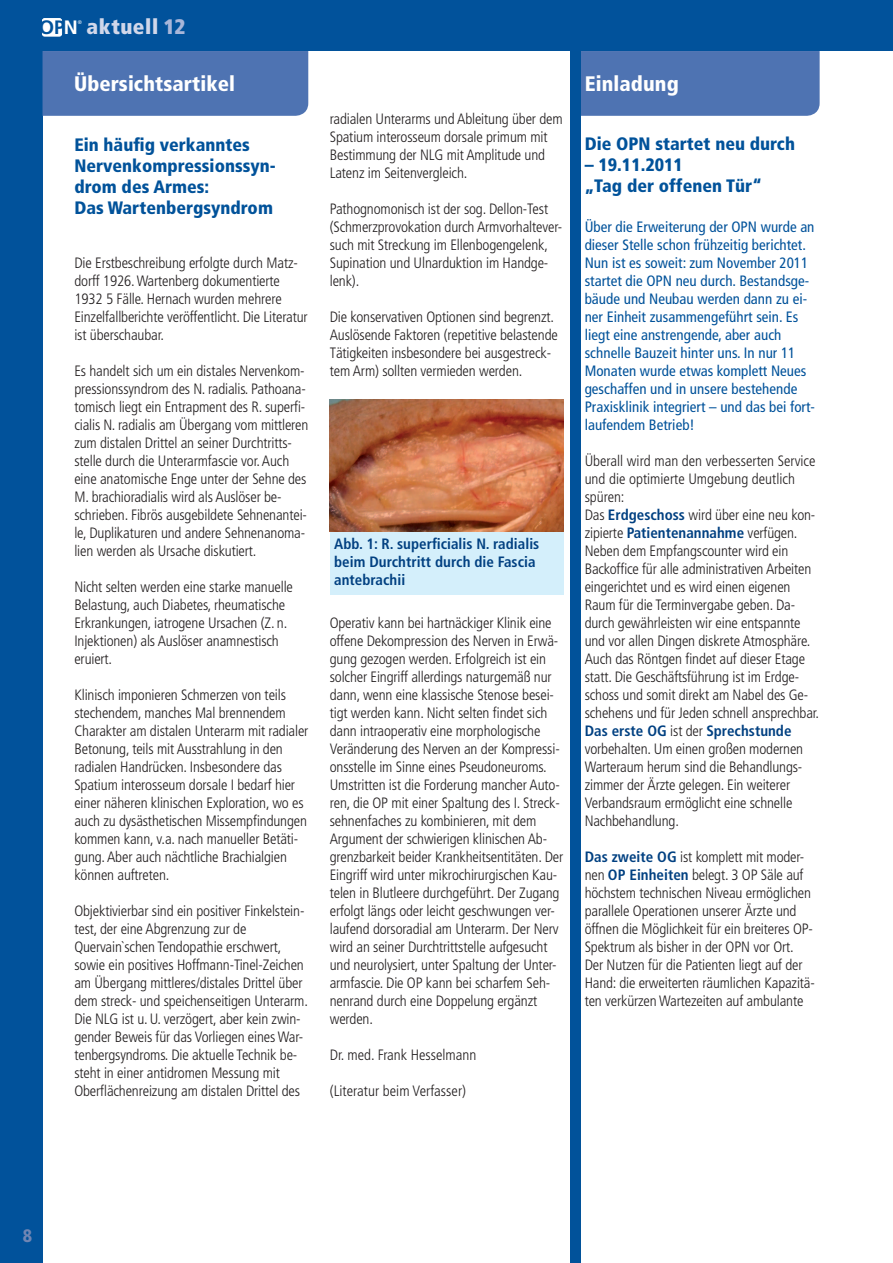
<style>
.page{position:relative;width:893px;height:1263px;background:#fff}
.page>*{position:absolute;margin:0;border:0;box-sizing:border-box;transform-origin:0 0}
.t1{font:900 condensed 21px "Frutiger";letter-spacing:.005em;color:#fff}
.t2{font:900 condensed 21px "Frutiger";letter-spacing:.03em;color:#d0d7ea}
.t3{font:900 condensed 18px/21px "Frutiger";color:#01529a}
.t4{font:900 condensed 18px "Frutiger";color:#7186b4}
.t5{font:300 condensed 15px/18px "Frutiger";letter-spacing:-.01em;color:#231f20}
.t6{font:condensed 15px/18px "Frutiger";color:#01529a}
.t7{font:700 condensed 15px/18px "Frutiger";color:#014081}
.t8{font:condensed 5.25px "Frutiger";color:#fff}
.s1{font-weight:700;font-stretch:normal;font-size:19.35px;color:#01529b}
.s2{font-weight:700;font-stretch:normal;font-size:19.35px;color:#fff}
.s3{color:#a8b6d9}
.s4{font-weight:700;color:#014081}
</style>
<div class="page">
<div style="left:0;top:0;width:893px;height:51px;background:#01529b"></div>
<div style="left:0;top:33px;width:43px;height:1230px;background:#01529b"></div>
<div style="left:42px;top:19px;width:20px;height:17px;background:#fff;border-radius:2px"></div>
<div style="left:42px;top:19px;width:20px;height:17px;border:1px solid #fff;border-radius:2px"></div>
<div style="left:330px;top:399px;width:234px;height:196px;background:#d4effb"></div>
<img style="left:330px;top:399px;width:233px;height:132px">
<div style="left:43px;top:51px;width:265px;height:65px;background:#4e73b2"></div>
<div style="left:581px;top:51px;width:239px;height:65px;background:#4e73b2"></div>
<div style="left:570px;top:51px;width:11px;height:1212px;background:#01529a"></div>
<h1 class="t2" style="left:39px;top:14px;width:148px"><span class="s1">OP</span><span class="s2">N</span> aktuell <span class="s3">12</span></h1>
<p class="t8" style="left:78px;top:19px;width:6px">®</p>
<h1 class="t1" style="left:74px;top:71px;width:162px">Übersichtsartikel</h1>
<h1 class="t1" style="left:585px;top:71px;width:95px">Einladung</h1>
<p class="t3" style="left:74px;top:135px;width:203px">Ein häufig verkanntes<br>Nervenkompressionssyn&shy;drom des Armes:<br>Das Wartenbergsyndrom</p>
<p class="t5" style="left:74px;top:254px;width:235px">Die Erstbeschreibung erfolgte durch Matz&shy;dorff 1926. Wartenberg dokumentierte 1932 5 Fälle. Hernach wurden mehrere Einzelfallberichte veröffentlicht. Die Literatur ist überschaubar.</p>
<p class="t5" style="left:74px;top:362px;width:236px">Es handelt sich um ein distales Nervenkom&shy;pressionssyndrom des N. radialis. Pathoana&shy;tomisch liegt ein Entrapment des R. superfi&shy;cialis N. radialis am Übergang vom mittleren zum distalen Drittel an seiner Durchtritts&shy;stelle durch die Unterarmfascie vor. Auch eine anatomische Enge unter der Sehne des M. brachioradialis wird als Auslöser be&shy;schrieben. Fibrös ausgebildete Sehnenantei&shy;le, Duplikaturen und andere Sehnenanoma&shy;lien werden als Ursache diskutiert.</p>
<p class="t5" style="left:74px;top:578px;width:220px">Nicht selten werden eine starke manuelle Belastung, auch Diabetes, rheumatische Erkrankungen, iatrogene Ursachen (Z. n.<br>Injektionen) als Auslöser anamnestisch eruiert.</p>
<p class="t5" style="left:74px;top:686px;width:235px">Klinisch imponieren Schmerzen von teils stechendem, manches Mal brennendem Charakter am distalen Unterarm mit radialer Betonung, teils mit Ausstrahlung in den radialen Handrücken. Insbesondere das Spatium interosseum dorsale I bedarf hier einer näheren klinischen Exploration, wo es auch zu dysästhetischen Missempfindungen kommen kann, v.a. nach manueller Betäti&shy;gung. Aber auch nächtliche Brachialgien können auftreten.</p>
<p class="t5" style="left:74px;top:902px;width:235px">Objektivierbar sind ein positiver Finkelstein&shy;test, der eine Abgrenzung zur de Quervain`schen Tendopathie erschwert, sowie ein positives Hoffmann-Tinel-Zeichen am Übergang mittleres/distales Drittel über dem streck- und speichenseitigen Unterarm.<br>Die NLG ist u. U. verzögert, aber kein zwin&shy;gender Beweis für das Vorliegen eines War&shy;tenbergsyndroms. Die aktuelle Technik be&shy;steht in einer antidromen Messung mit Oberflächenreizung am distalen Drittel des</p>
<p class="t5" style="left:330px;top:110px;width:234px">radialen Unterarms und Ableitung über dem Spatium interosseum dorsale primum mit Bestimmung der NLG mit Amplitude und Latenz im Seitenvergleich.</p>
<p class="t5" style="left:330px;top:200px;width:234px">Pathognomonisch ist der sog. Dellon-Test (Schmerzprovokation durch Armvorhaltever&shy;such mit Streckung im Ellenbogengelenk, Supination und Ulnarduktion im Handge&shy;lenk).</p>
<p class="t5" style="left:330px;top:308px;width:230px">Die konservativen Optionen sind begrenzt.<br>Auslösende Faktoren (repetitive belastende Tätigkeiten insbesondere bei ausgestreck&shy;tem Arm) sollten vermieden werden.</p>
<p class="t7" style="left:334px;top:535px;width:207px">Abb. 1: R. superficialis N. radialis beim Durchtritt durch die Fascia antebrachii</p>
<p class="t5" style="left:330px;top:614px;width:235px">Operativ kann bei hartnäckiger Klinik eine offene Dekompression des Nerven in Erwä&shy;gung gezogen werden. Erfolgreich ist ein solcher Eingriff allerdings naturgemäß nur dann, wenn eine klassische Stenose besei&shy;tigt werden kann. Nicht selten findet sich dann intraoperativ eine morphologische Veränderung des Nerven an der Kompressi&shy;onsstelle im Sinne eines Pseudoneuroms.<br>Umstritten ist die Forderung mancher Auto&shy;ren, die OP mit einer Spaltung des I. Streck&shy;sehnenfaches zu kombinieren, mit dem Argument der schwierigen klinischen Ab&shy;grenzbarkeit beider Krankheitsentitäten. Der Eingriff wird unter mikrochirurgischen Kau&shy;telen in Blutleere durchgeführt. Der Zugang erfolgt längs oder leicht geschwungen ver&shy;laufend dorsoradial am Unterarm. Der Nerv wird an seiner Durchtrittstelle aufgesucht und neurolysiert, unter Spaltung der Unter&shy;armfascie. Die OP kann bei scharfem Seh&shy;nenrand durch eine Doppelung ergänzt werden.</p>
<p class="t5" style="left:330px;top:1046px;width:148px">Dr. med. Frank Hesselmann</p>
<p class="t5" style="left:330px;top:1082px;width:138px">(Literatur beim Verfasser)</p>
<p class="t3" style="left:585px;top:134px;width:212px">Die OPN startet neu durch</p>
<p class="t3" style="left:585px;top:155px;width:178px">– 19.11.2011<br>„Tag der offenen Tür“</p>
<p class="t6" style="left:585px;top:218px;width:232px">Über die Erweiterung der OPN wurde an dieser Stelle schon frühzeitig berichtet.<br>Nun ist es soweit: zum November 2011 startet die OPN neu durch. Bestandsge&shy;bäude und Neubau werden dann zu ei&shy;ner Einheit zusammengeführt sein. Es liegt eine anstrengende, aber auch schnelle Bauzeit hinter uns. In nur 11<br>Monaten wurde etwas komplett Neues geschaffen und in unsere bestehende Praxisklinik integriert – und das bei fort&shy;laufendem Betrieb!</p>
<p class="t5" style="left:585px;top:452px;width:236px">Überall wird man den verbesserten Service und die optimierte Umgebung deutlich spüren:<br>Das <span class="s4">Erdgeschoss</span> wird über eine neu kon&shy;zipierte <span class="s4">Patientenannahme</span> verfügen.<br>Neben dem Empfangscounter wird ein Backoffice für alle administrativen Arbeiten eingerichtet und es wird einen eigenen Raum für die Terminvergabe geben. Da&shy;durch gewährleisten wir eine entspannte und vor allen Dingen diskrete Atmosphäre.<br>Auch das Röntgen findet auf dieser Etage statt. Die Geschäftsführung ist im Erdge&shy;schoss und somit direkt am Nabel des Ge&shy;schehens und für Jeden schnell ansprechbar.<br><span class="s4">Das erste OG</span> ist der <span class="s4">Sprechstunde </span>vorbehalten. Um einen großen modernen Warteraum herum sind die Behandlungs&shy;zimmer der Ärzte gelegen. Ein weiterer Verbandsraum ermöglicht eine schnelle Nachbehandlung.</p>
<p class="t5" style="left:585px;top:848px;width:232px"><span class="s4">Das zweite OG</span> ist komplett mit moder&shy;nen <span class="s4">OP Einheiten</span> belegt. 3 OP Säle auf höchstem technischen Niveau ermöglichen parallele Operationen unserer Ärzte und öffnen die Möglichkeit für ein breiteres OP-Spektrum als bisher in der OPN vor Ort.<br>Der Nutzen für die Patienten liegt auf der Hand: die erweiterten räumlichen Kapazitä&shy;ten verkürzen Wartezeiten auf ambulante</p>
<p class="t4" style="left:23px;top:1225px;width:11px">8</p>
</div>
